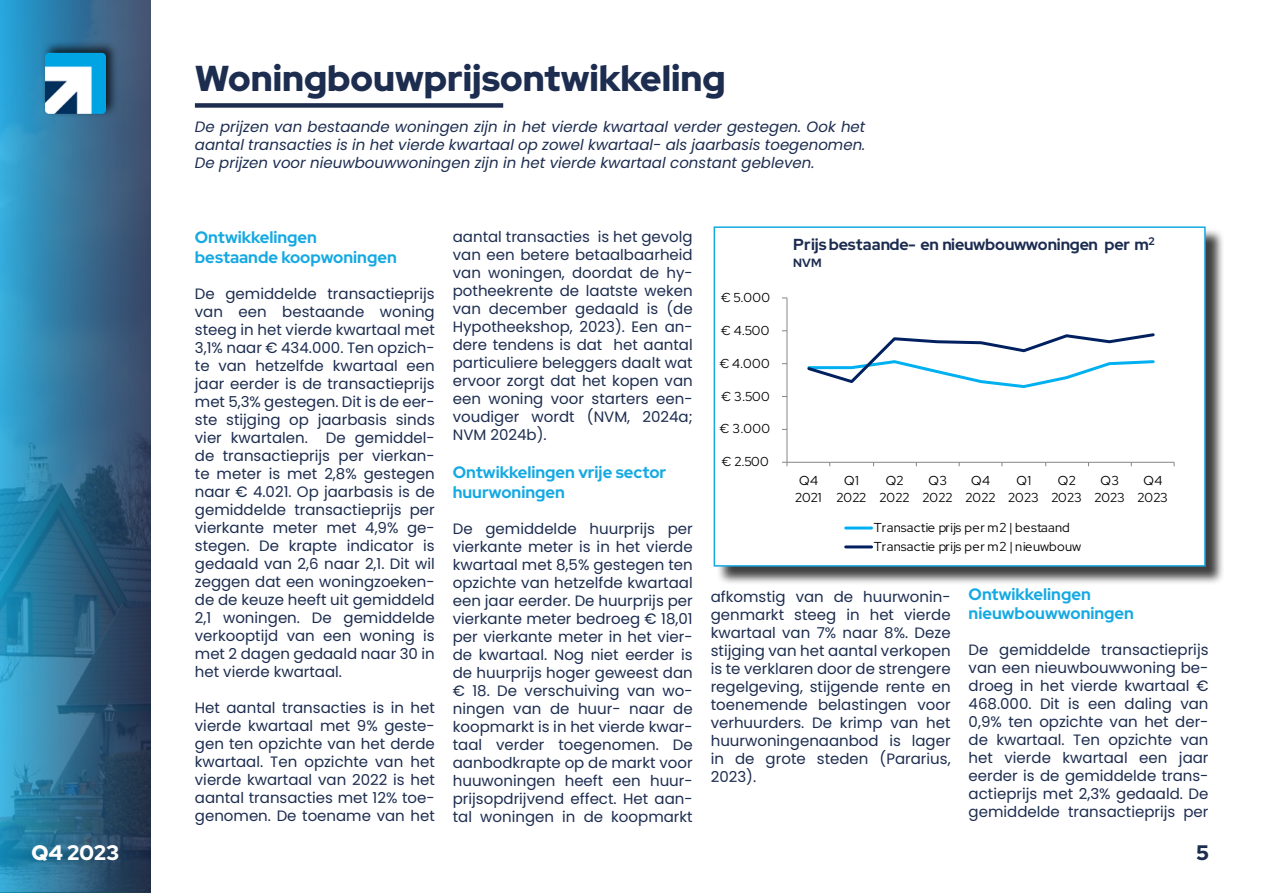
<style>
.page{position:relative;width:1263px;height:893px;background:#fff}
.page>*{position:absolute;margin:0;border:0;box-sizing:border-box;transform-origin:0 0}
.t1{font:900 36px "Red Hat Display";color:#1d2d50}
.t2{font:900 21px "Red Hat Display";color:#fff}
.t3{font:900 21px "Red Hat Display";color:#1d2d50}
.t4{font:700 16.5px/19.8px "Red Hat Display";color:#15a9e2}
.t5{font:700 15.9px "Red Hat Display";letter-spacing:-.005em;color:#1c2c50}
.t6{font:15px/18px "Poppins";color:#1d2d50;text-align:justify}
.t7{font:italic 15px/18px "Poppins";color:#1d2d50;text-align:justify}
.t8{font:12.9px/17.5px "Red Hat Display";letter-spacing:.025em;color:#000;text-align:center}
.t9{font:700 12px "Red Hat Display";color:#1c2c50}
</style>
<div class="page">
<svg style="left:1px;top:0;width:150px;height:893px;background:#316e92"></svg>
<svg style="left:0;top:0;width:1px;height:893px"></svg>
<div style="left:715px;top:228px;width:510px;height:357px;background:#000;opacity:.75"></div>
<div style="left:716px;top:228px;width:489px;height:338px;background:#fff"></div>
<hr style="left:786px;top:298px;width:1px;height:164px;background:#868686">
<hr style="left:787px;top:462px;width:387px;height:1px;background:#868686">
<svg style="left:807px;top:333px;width:348px;height:55px"></svg>
<hr style="left:846px;top:526px;width:25px;height:3px;background:#00b0f0">
<hr style="left:846px;top:545px;width:25px;height:3px;background:#002060">
<div style="left:714px;top:226px;width:492px;height:341px;border:2px solid #15a9e2"></div>
<div style="left:195px;top:103px;width:308px;height:5px;background:#1d2d50"></div>
<div style="left:41px;top:40px;width:78px;height:78px;background:#000;opacity:.75"></div>
<img style="left:45px;top:53px;width:61px;height:61px">
<h1 class="t1" style="left:195px;top:55px;width:532px">Woningbouwprijsontwikkeling</h1>
<p class="t7" style="left:195px;top:118px;width:672px">De prijzen van bestaande woningen zijn in het vierde kwartaal verder gestegen. Ook het aantal transacties is in het vierde kwartaal op zowel kwartaal- als jaarbasis toegenomen.<br>De prijzen voor nieuwbouwwoningen zijn in het vierde kwartaal constant gebleven.</p>
<p class="t4" style="left:195px;top:227px;width:203px">Ontwikkelingen bestaande koopwoningen</p>
<p class="t6" style="left:195px;top:285px;width:241px">De gemiddelde transactieprijs van een bestaande woning steeg in het vierde kwartaal met 3,1% naar € 434.000. Ten opzich&shy;te van hetzelfde kwartaal een jaar eerder is de transactieprijs met 5,3% gestegen. Dit is de eer&shy;ste stijging op jaarbasis sinds vier kwartalen. De gemiddel&shy;de transactieprijs per vierkan&shy;te meter is met 2,8% gestegen naar € 4.021. Op jaarbasis is de gemiddelde transactieprijs per vierkante meter met 4,9% ge&shy;stegen. De krapte indicator is gedaald van 2,6 naar 2,1. Dit wil zeggen dat een woningzoeken&shy;de de keuze heeft uit gemiddeld 2,1 woningen. De gemiddelde verkooptijd van een woning is met 2 dagen gedaald naar 30 in het vierde kwartaal.</p>
<p class="t6" style="left:195px;top:699px;width:241px">Het aantal transacties is in het vierde kwartaal met 9% geste&shy;gen ten opzichte van het derde kwartaal. Ten opzichte van het vierde kwartaal van 2022 is het aantal transacties met 12% toe&shy;genomen. De toename van het</p>
<p class="t6" style="left:453px;top:228px;width:241px">aantal transacties is het gevolg van een betere betaalbaarheid van woningen, doordat de hy&shy;potheekrente de laatste weken van december gedaald is (de Hypotheekshop, 2023). Een an&shy;dere tendens is dat het aantal particuliere beleggers daalt wat ervoor zorgt dat het kopen van een woning voor starters een&shy;voudiger wordt (NVM, 2024a; NVM 2024b).</p>
<p class="t4" style="left:453px;top:462px;width:215px">Ontwikkelingen vrije sector huurwoningen</p>
<p class="t6" style="left:453px;top:520px;width:241px">De gemiddelde huurprijs per vierkante meter is in het vierde kwartaal met 8,5% gestegen ten opzichte van hetzelfde kwartaal een jaar eerder. De huurprijs per vierkante meter bedroeg € 18,01 per vierkante meter in het vier&shy;de kwartaal. Nog niet eerder is de huurprijs hoger geweest dan € 18. De verschuiving van wo&shy;ningen van de huur- naar de koopmarkt is in het vierde kwar&shy;taal verder toegenomen. De aanbodkrapte op de markt voor huuwoningen heeft een huur&shy;prijsopdrijvend effect. Het aan&shy;tal woningen in de koopmarkt</p>
<p class="t8" style="left:721px;top:289px;width:51px">€ 5.000</p>
<p class="t8" style="left:721px;top:322px;width:50px">€ 4.500</p>
<p class="t8" style="left:719px;top:354px;width:52px">€ 4.000</p>
<p class="t8" style="left:721px;top:387px;width:50px">€ 3.500</p>
<p class="t8" style="left:719px;top:420px;width:52px">€ 3.000</p>
<p class="t8" style="left:721px;top:452px;width:49px">€ 2.500</p>
<p class="t5" style="left:793px;top:234px;width:363px">Prijs bestaande- en nieuwbouwwoningen per m<sup>2</sup></p>
<p class="t9" style="left:793px;top:255px;width:30px">NVM</p>
<p class="t8" style="left:795px;top:471px;width:28px">Q4<br>2021</p>
<p class="t8" style="left:836px;top:471px;width:31px">Q1<br>2022</p>
<p class="t8" style="left:879px;top:471px;width:31px">Q2<br>2022</p>
<p class="t8" style="left:922px;top:471px;width:31px">Q3<br>2022</p>
<p class="t8" style="left:965px;top:471px;width:31px">Q4<br>2022</p>
<p class="t8" style="left:1008px;top:471px;width:32px">Q1<br>2023</p>
<p class="t8" style="left:1051px;top:471px;width:32px">Q2<br>2023</p>
<p class="t8" style="left:1094px;top:471px;width:32px">Q3<br>2023</p>
<p class="t8" style="left:1137px;top:471px;width:32px">Q4<br>2023</p>
<p class="t8" style="left:874px;top:517px;width:209px;line-height:19px;text-align:left">Transactie prijs per m2 | bestaand<br>Transactie prijs per m2 | nieuwbouw</p>
<p class="t6" style="left:711px;top:588px;width:241px">afkomstig van de huurwonin&shy;genmarkt steeg in het vierde kwartaal van 7% naar 8%. Deze stijging van het aantal verkopen is te verklaren door de strengere regelgeving, stijgende rente en toenemende belastingen voor verhuurders. De krimp van het huurwoningenaanbod is lager in de grote steden (Pararius, 2023).</p>
<p class="t4" style="left:969px;top:584px;width:167px">Ontwikkelingen nieuwbouwwoningen</p>
<p class="t6" style="left:969px;top:641px;width:241px">De gemiddelde transactieprijs van een nieuwbouwwoning be&shy;droeg in het vierde kwartaal € 468.000. Dit is een daling van 0,9% ten opzichte van het der&shy;de kwartaal. Ten opzichte van het vierde kwartaal een jaar eerder is de gemiddelde trans&shy;actieprijs met 2,3% gedaald. De gemiddelde transactieprijs per</p>
<h2 class="t2" style="left:32px;top:839px;width:89px">Q4 2023</h2>
<h2 class="t3" style="left:1196px;top:839px;width:14px">5</h2>
</div>
